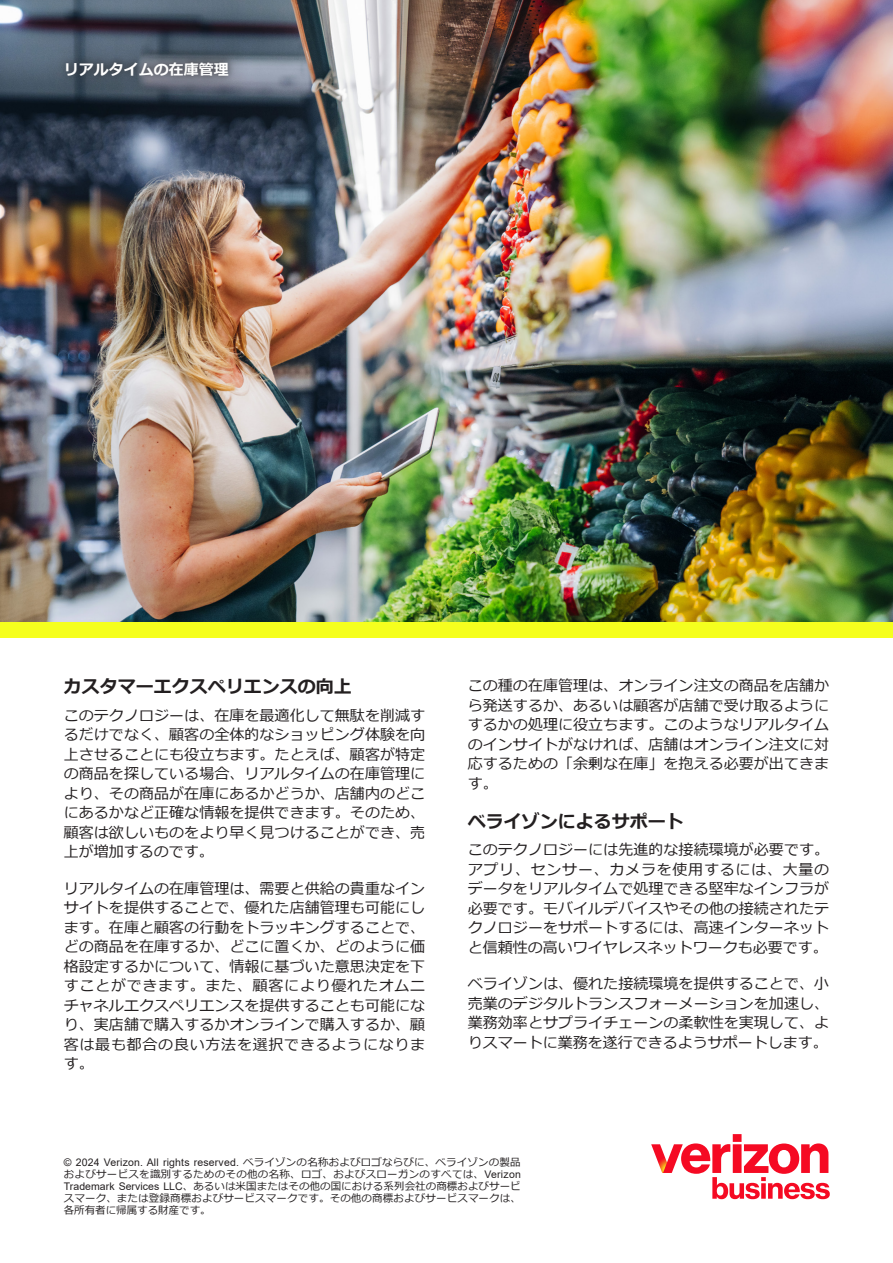
<style>
.page{position:relative;width:893px;height:1263px;background:#fff}
.page>*{position:absolute;margin:0;border:0;box-sizing:border-box;transform-origin:0 0}
.t1{font:700 18px "Meiryo";color:#231f20}
.Body_copy{font:15px/19.5px "Meiryo";letter-spacing:.005em;color:#231f20;text-align:justify}
.Body_copy-2{font:700 15px "Meiryo";color:#fff}
.Legal_Footnotes{font:10.5px/12px "Meiryo";letter-spacing:.015em;color:#231f20;text-align:justify}
.s1{font-family:"Arial"}
</style>
<div class="page">
<img style="left:0;top:0;width:893px;height:622px">
<div style="left:0;top:622px;width:893px;height:16px;background:#f5ff1e"></div>
<svg style="left:651px;top:1134px;width:179px;height:65px"></svg>
<div style="left:44px;top:39px;width:207px;height:59px;background:#231f20;opacity:.97"></div>
<p class="Body_copy-2" style="left:64px;top:58px;width:166px">リアルタイムの在庫管理</p>
<h2 class="t1" style="left:64px;top:674px;width:289px">カスタマーエクスペリエンスの向上</h2>
<p class="Body_copy" style="left:64px;top:706px;width:363px">このテクノロジーは、在庫を最適化して無駄を削減するだけでなく、顧客の全体的なショッピング体験を向上させることにも役立ちます。たとえば、顧客が特定の商品を探している場合、リアルタイムの在庫管理により、その商品が在庫にあるかどうか、店舗内のどこにあるかなど正確な情報を提供できます。そのため、顧客は欲しいものをより早く見つけることができ、売上が増加するのです。</p>
<p class="Body_copy" style="left:64px;top:879px;width:363px">リアルタイムの在庫管理は、需要と供給の貴重なインサイトを提供することで、優れた店舗管理も可能にします。在庫と顧客の行動をトラッキングすることで、どの商品を在庫するか、どこに置くか、どのように価格設定するかについて、情報に基づいた意思決定を下すことができます。また、顧客により優れたオムニチャネルエクスペリエンスを提供することも可能になり、実店舗で購入するかオンラインで購入するか、顧客は最も都合の良い方法を選択できるようになります。</p>
<p class="Body_copy" style="left:468px;top:677px;width:363px">この種の在庫管理は、オンライン注文の商品を店舗から発送するか、あるいは顧客が店舗で受け取るようにするかの処理に役立ちます。このようなリアルタイムのインサイトがなければ、店舗はオンライン注文に対応するための「余剰な在庫」を抱える必要が出てきます。</p>
<h2 class="t1" style="left:468px;top:808px;width:217px">ベライゾンによるサポート</h2>
<p class="Body_copy" style="left:468px;top:841px;width:363px">このテクノロジーには先進的な接続環境が必要です。アプリ、センサー、カメラを使用するには、大量のデータをリアルタイムで処理できる堅牢なインフラが必要です。モバイルデバイスやその他の接続されたテクノロジーをサポートするには、高速インターネットと信頼性の高いワイヤレスネットワークも必要です。</p>
<p class="Body_copy" style="left:468px;top:975px;width:363px">ベライゾンは、優れた接続環境を提供することで、小売業のデジタルトランスフォーメーションを加速し、業務効率とサプライチェーンの柔軟性を実現して、よりスマートに業務を遂行できるようサポートします。</p>
<p class="Legal_Footnotes" style="left:64px;top:1156px;width:459px"><span class="s1">© 2024 Verizon. All rights reserved.</span> ベライゾンの名称およびロゴならびに、ベライゾンの製品およびサービスを識別するためのその他の名称、ロゴ、およびスローガンのすべては、<span class="s1">Verizon Trademark Services LLC</span>、あるいは米国またはその他の国における系列会社の商標およびサービスマーク、または登録商標およびサービスマークです。その他の商標およびサービスマークは、各所有者に帰属する財産です。</p>
</div>
